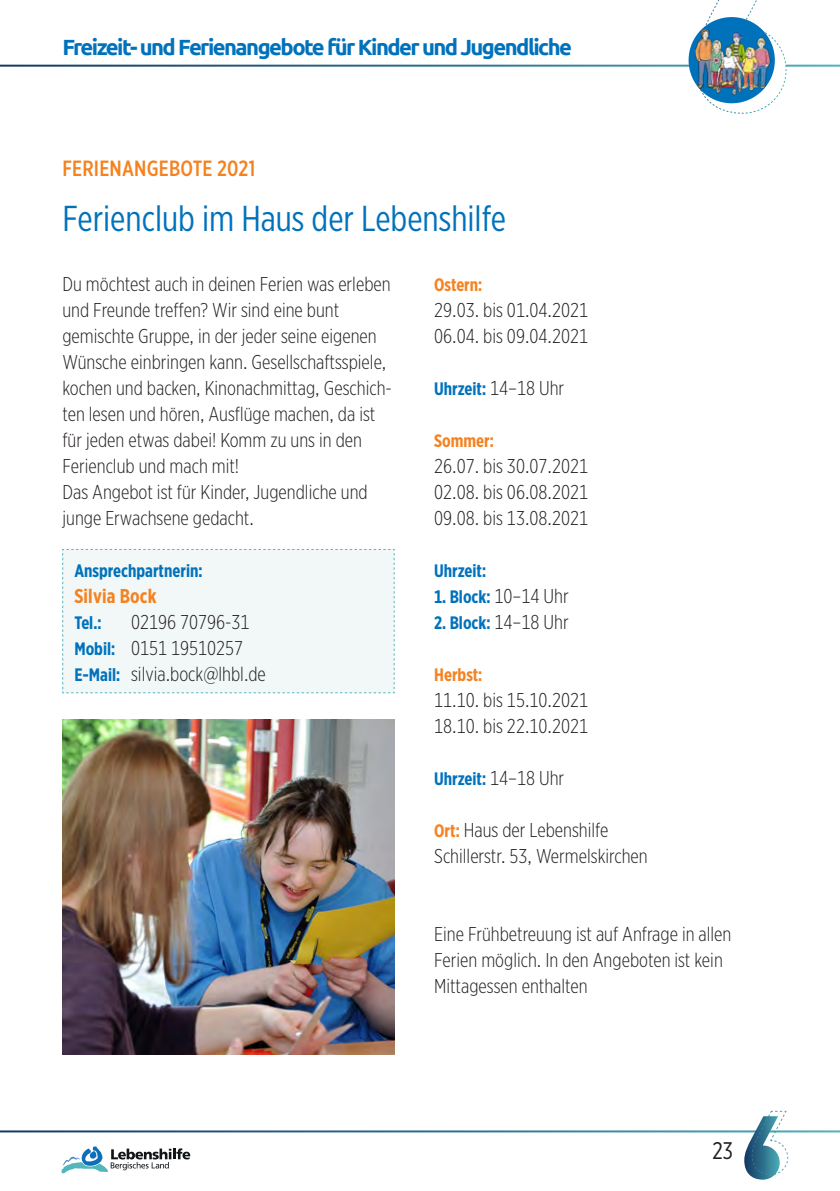
<style>
.page{position:relative;width:840px;height:1191px;background:#fff}
.page>*{position:absolute;margin:0;border:0;box-sizing:border-box;transform-origin:0 0}
.t1{font:36px "Gotham X Narrow";color:#0072bc}
.t2{font:24px "Gotham X Narrow";color:#231f20}
.t3{font:700 22px "Ubuntu";letter-spacing:-.07em;color:#0072bc}
.t4{font:500 22px "Gotham X Narrow";letter-spacing:.01em;color:#f58220}
.t5{font:300 20px/26px "Gotham X Narrow";color:#231f20}
.t6{font:700 20px "Gotham X Narrow";letter-spacing:.01em;color:#f58220}
.t7{font:700 18px "Gotham X Narrow";color:#0072bc}
.t8{font:700 18px "Gotham X Narrow";color:#f58220}
.s1{font-weight:300;font-size:20px;color:#231f20}
.s2{font-weight:700;font-size:18px;color:#f58220}
.s3{font-weight:700;font-size:18px;color:#0072bc}
</style>
<div class="page">
<svg style="left:743px;top:1110px;width:44px;height:69px"></svg>
<svg style="left:61px;top:1146px;width:129px;height:27px"></svg>
<svg style="left:704px;top:0;width:82px;height:114px"></svg>
<div style="left:688px;top:17px;width:86px;height:86px;background:#0072bc;border-radius:50%"></div>
<img style="left:694px;top:28px;width:77px;height:67px">
<img style="left:62px;top:719px;width:332px;height:335px">
<div style="left:62px;top:549px;width:332px;height:144px;background:#f2f8f8"></div>
<p class="t3" style="left:62px;top:34px;width:511px">Freizeit- und Ferienangebote für Kinder und Jugendliche</p>
<p class="t4" style="left:62px;top:155px;width:194px">FERIENANGEBOTE 2021</p>
<h1 class="t1" style="left:62px;top:197px;width:445px">Ferienclub im Haus der Lebenshilfe</h1>
<p class="t5" style="left:62px;top:271px;width:331px">Du möchtest auch in deinen Ferien was erleben und Freunde treffen? Wir sind eine bunt gemischte Gruppe, in der jeder seine eigenen Wünsche einbringen kann. Gesellschaftsspiele, kochen und backen, Kinonachmittag, Geschich&shy;ten lesen und hören, Ausflüge machen, da ist für jeden etwas dabei! Komm zu uns in den Ferienclub und mach mit!<br>Das Angebot ist für Kinder, Jugendliche und junge Erwachsene gedacht.</p>
<p class="t8" style="left:434px;top:274px;width:50px">Ostern:</p>
<p class="t5" style="left:434px;top:297px;width:155px">29.03. bis 01.04.2021<br>06.04. bis 09.04.2021</p>
<p class="t7" style="left:434px;top:378px;width:131px">Uhrzeit: <span class="s1">14–18 Uhr</span></p>
<p class="t8" style="left:434px;top:430px;width:61px">Sommer:</p>
<p class="t5" style="left:434px;top:453px;width:155px;text-align:justify">26.07. bis 30.07.2021<br>02.08. bis 06.08.2021<br>09.08. bis 13.08.2021</p>
<p class="t7" style="left:434px;top:560px;width:53px">Uhrzeit:</p>
<p class="t7" style="left:434px;top:586px;width:136px">1. Block: <span class="s1">10–14 Uhr</span></p>
<p class="t7" style="left:434px;top:612px;width:136px">2. Block: <span class="s1">14–18 Uhr</span></p>
<p class="t8" style="left:434px;top:664px;width:50px">Herbst:</p>
<p class="t5" style="left:434px;top:687px;width:155px">11.10. bis 15.10.2021<br>18.10. bis 22.10.2021</p>
<p class="t7" style="left:434px;top:768px;width:131px">Uhrzeit: <span class="s1">14–18 Uhr</span></p>
<p class="t5" style="left:434px;top:817px;width:215px"><span class="s2">Ort:</span> Haus der Lebenshilfe<br>Schillerstr. 53, Wermelskirchen</p>
<p class="t7" style="left:74px;top:559px;width:129px">Ansprechpartnerin:</p>
<p class="t6" style="left:74px;top:584px;width:84px">Silvia Bock</p>
<p class="t7" style="left:74px;top:611px;width:29px">Tel.:</p>
<p class="t5" style="left:74px;top:609px;width:193px;text-indent:57px">02196 70796-31<br><span class="s3">Mobil:</span> 0151 19510257<br><span class="s3">E-Mail:</span> silvia.bock@lhbl.de</p>
<p class="t5" style="left:434px;top:921px;width:298px">Eine Frühbetreuung ist auf Anfrage in allen<br>Ferien möglich. In den Angeboten ist kein<br>Mittagessen enthalten</p>
<p class="t2" style="left:712px;top:1136px;width:22px">23</p>
</div>
